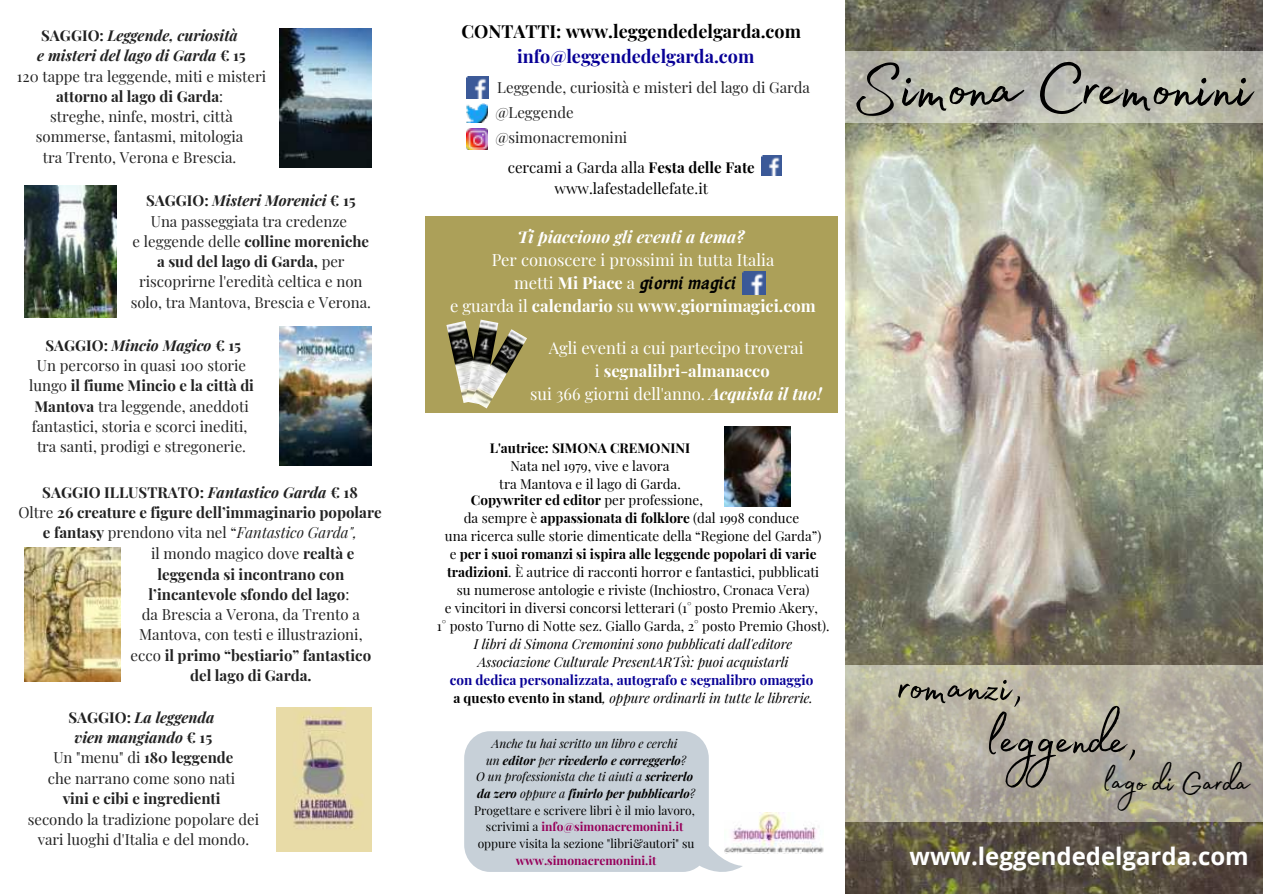
<style>
.page{position:relative;width:1263px;height:894px;background:#fff}
.page>*{position:absolute;margin:0;border:0;box-sizing:border-box;transform-origin:0 0}
.t1{font:85.95px "Madelyn Fill";color:#000}
.t2{font:61.8px "Madelyn Fill";color:#000}
.t3{font:37.65px "Madelyn Fill";color:#000}
.t4{font:700 24px "Open Sans";color:#fff}
.t5{font:700 18px "Playfair Display";color:#000}
.t6{font:700 18px "Playfair Display";color:#080096}
.t7{font:18px "CA Generated";color:#000}
.t8{font:16.5px "Playfair Display";color:#fff}
.t9{font:700 16.5px "Playfair Display";color:#fff}
.t10{font:italic 700 16.5px "Playfair Display";color:#fff}
.t11{font:15px/20.2px "Playfair Display";color:#222;text-align:center}
.t12{font:700 15px/20.2px "Playfair Display";color:#222;text-align:center}
.t13{font:15px/21px "Playfair Display";color:#000;text-align:center}
.t14{font:13.5px/18px "Playfair Display";color:#000;text-align:center}
.t15{font:700 13.5px "Playfair Display";color:#000}
.t16{font:700 13.5px/18px "Playfair Display";color:#080096}
.t17{font:italic 13.5px/18px "Playfair Display";color:#000}
.t18{font:12px/16.6px "Playfair Display";color:#000;text-align:center}
.t19{font:700 12px "Playfair Display";color:#96005a}
.s1{font-weight:700}
.s2{font-weight:700;font-style:italic}
.s3{font-style:italic}
.s4{font-weight:400}
.s5{font-weight:400;font-style:italic}
.s6{font-family:"Playfair Display";font-size:16.5px;color:#fff}
.s7{font-family:"Playfair Display";font-weight:700;font-size:16.5px;color:#fff}
.s8{color:#000}
.s9{font-weight:400;font-style:italic;color:#000}
.s10{font-weight:700;color:#96005a}
</style>
<div class="page">
<div style="left:425px;top:216px;width:413px;height:196px;background:#aca059"></div>
<img style="left:279px;top:29px;width:93px;height:138px">
<img style="left:25px;top:186px;width:92px;height:131px">
<img style="left:279px;top:326px;width:92px;height:139px">
<img style="left:25px;top:547px;width:95px;height:134px">
<img style="left:467px;top:104px;width:20px;height:19px">
<img style="left:725px;top:426px;width:65px;height:80px">
<img style="left:761px;top:155px;width:20px;height:21px">
<img style="left:743px;top:812px;width:80px;height:41px">
<img style="left:743px;top:272px;width:22px;height:22px">
<img style="left:446px;top:321px;width:19px;height:82px">
<img style="left:465px;top:319px;width:33px;height:84px">
<img style="left:471px;top:329px;width:56px;height:79px">
<svg style="left:464px;top:731px;width:279px;height:140px;background:#cdd5dc"></svg>
<img style="left:466px;top:76px;width:23px;height:22px">
<img style="left:276px;top:707px;width:96px;height:144px">
<img style="left:466px;top:128px;width:22px;height:21px">
<img style="left:846px;top:0;width:417px;height:893px">
<img style="left:846px;top:665px;width:417px;height:156px">
<img style="left:845px;top:52px;width:418px;height:70px">
<p class="t11" style="left:17px;top:24px;width:251px"><span class="s1">SAGGIO:</span> <span class="s2">Leggende, curiosità<br>e misteri del lago di Garda</span> <span class="s1">€ 15<br></span>120 tappe tra leggende, miti e misteri <span class="s1">attorno al lago di Garda</span>:<br>streghe, ninfe, mostri, città sommerse, fantasmi, mitologia<br>tra Trento, Verona e Brescia.</p>
<p class="t11" style="left:131px;top:189px;width:242px"><span class="s1">SAGGIO:</span> <span class="s2">Misteri Morenici</span> <span class="s1">€ 15<br></span>Una passeggiata tra credenze<br>e leggende delle <span class="s1">colline moreniche a sud del lago di Garda,</span> per riscoprirne l'eredità celtica e non solo, tra Mantova, Brescia e Verona.</p>
<p class="t11" style="left:29px;top:334px;width:226px"><span class="s1">SAGGIO:</span> <span class="s2">Mincio Magico</span> <span class="s1">€ 15<br></span>Un percorso in quasi 100 storie lungo <span class="s1">il fiume Mincio e la città di<br>Mantova</span> tra leggende, aneddoti fantastici, storia e scorci inediti, tra santi, prodigi e stregonerie.</p>
<p class="t12" style="left:18px;top:480px;width:365px">SAGGIO ILLUSTRATO: <span class="s3">Fantastico Garda</span> € 18<br><span class="s4">Oltre</span> 26 creature e figure dell’immaginario popolare e fantasy <span class="s4">prendono vita nel “</span><span class="s5">Fantastico Garda",</span></p>
<p class="t12" style="left:130px;top:542px;width:242px"><span class="s4">il mondo magico dove</span> realtà e leggenda si incontrano con l’incantevole sfondo del lago<span class="s4">:<br>da Brescia a Verona, da Trento a<br>Mantova, con testi e illustrazioni, ecco</span> il primo “bestiario” fantastico del lago di Garda.</p>
<p class="t11" style="left:48px;top:705px;width:189px"><span class="s1">SAGGIO:</span> <span class="s2">La leggenda<br>vien mangiando</span> <span class="s1">€ 15<br></span>Un "menu" di <span class="s1">180 leggende </span>che narrano come sono nati</p>
<p class="t12" style="left:63px;top:786px;width:159px">vini e cibi e ingredienti</p>
<p class="t11" style="left:28px;top:807px;width:233px">secondo la tradizione popolare dei vari luoghi d'Italia e del mondo.</p>
<p class="t5" style="left:461px;top:17px;width:341px">CONTATTI: www.leggendedelgarda.com</p>
<p class="t6" style="left:517px;top:42px;width:239px">info@leggendedelgarda.com</p>
<p class="t11" style="left:495px;top:74px;width:316px;line-height:25px;text-align:left">Leggende, curiosità e misteri del lago di Garda @Leggende<br>@simonacremonini</p>
<p class="t13" style="left:508px;top:155px;width:249px">cercami a Garda alla <span class="s1">Festa delle Fate </span>www.lafestadellefate.it</p>
<p class="t10" style="left:517px;top:224px;width:228px">Ti piacciono gli eventi a tema?</p>
<p class="t8" style="left:492px;top:247px;width:284px">Per conoscere i prossimi in tutta Italia</p>
<p class="t7" style="left:514px;top:272px;width:224px"><span class="s6">metti</span> <span class="s7">Mi Piace</span> <span class="s6">a</span> giorni magici</p>
<p class="t9" style="left:450px;top:293px;width:367px"><span class="s4">e guarda il</span> calendario <span class="s4">su</span> www.giornimagici.com</p>
<p class="t8" style="left:549px;top:334px;width:256px">Agli eventi a cui partecipo troverai</p>
<p class="t9" style="left:595px;top:357px;width:176px"><span class="s4">i</span> segnalibri-almanacco</p>
<p class="t8" style="left:530px;top:380px;width:293px">sui 366 giorni dell'anno. <span class="s2">Acquista il tuo!</span></p>
<p class="t15" style="left:490px;top:437px;width:202px">L'autrice: SIMONA CREMONINI</p>
<p class="t14" style="left:499px;top:455px;width:183px">Nata nel 1979, vive e lavora<br>tra Mantova e il lago di Garda.</p>
<p class="t15" style="left:471px;top:489px;width:234px">Copywriter ed editor <span class="s4">per professione,</span></p>
<p class="t14" style="left:464px;top:508px;width:337px">da sempre è <span class="s1">appassionata di folklore</span> (dal 1998 conduce</p>
<p class="t14" style="left:445px;top:526px;width:378px">una ricerca sulle storie dimenticate della “Regione del Garda”)</p>
<p class="t15" style="left:450px;top:543px;width:368px"><span class="s4">e</span> per i suoi romanzi si ispira alle leggende popolari di varie</p>
<p class="t14" style="left:447px;top:562px;width:374px"><span class="s1">tradizioni</span>. È autrice di racconti horror e fantastici, pubblicati</p>
<p class="t14" style="left:457px;top:580px;width:354px">su numerose antologie e riviste (Inchiostro, Cronaca Vera)</p>
<p class="t14" style="left:445px;top:598px;width:375px">e vincitori in diversi concorsi letterari (1° posto Premio Akery,</p>
<p class="t14" style="left:437px;top:616px;width:394px">1° posto Turno di Notte sez. Giallo Garda, 2° posto Premio Ghost).</p>
<p class="t17" style="left:474px;top:634px;width:320px">I libri di Simona Cremonini sono pubblicati dall'editore<br>Associazione Culturale PresentARTsì: puoi acquistarli</p>
<p class="t16" style="left:450px;top:670px;width:365px">con dedica personalizzata, autografo e segnalibro omaggio <span class="s8">a questo evento in stand</span><span class="s9">, oppure ordinarli in tutte le librerie.</span></p>
<p class="t18" style="left:474px;top:733px;width:222px"><span class="s3">Anche tu hai scritto un libro e cerchi<br>un</span> <span class="s2">editor</span> <span class="s3">per</span> <span class="s2">rivederlo e correggerlo</span><span class="s3">?<br>O un professionista che ti aiuti a</span> <span class="s2">scriverlo da zero</span> <span class="s3">oppure a</span> <span class="s2">finirlo per pubblicarlo</span><span class="s3">?<br></span>Progettare e scrivere libri è il mio lavoro, scrivimi a <span class="s10">info@simonacremonini.it </span>oppure visita la sezione "libri&amp;autori" su</p>
<p class="t19" style="left:516px;top:850px;width:142px">www.simonacremonini.it</p>
<h1 class="t1" style="left:852px;top:22px;width:402px">Simona Cremonini</h1>
<h2 class="t2" style="left:898px;top:639px;width:126px">romanzi,</h2>
<h2 class="t2" style="left:986px;top:692px;width:152px">leggende,</h2>
<h3 class="t3" style="left:1103px;top:753px;width:147px">lago di Garda</h3>
<h3 class="t4" style="left:909px;top:839px;width:341px">www.leggendedelgarda.com</h3>
</div>
